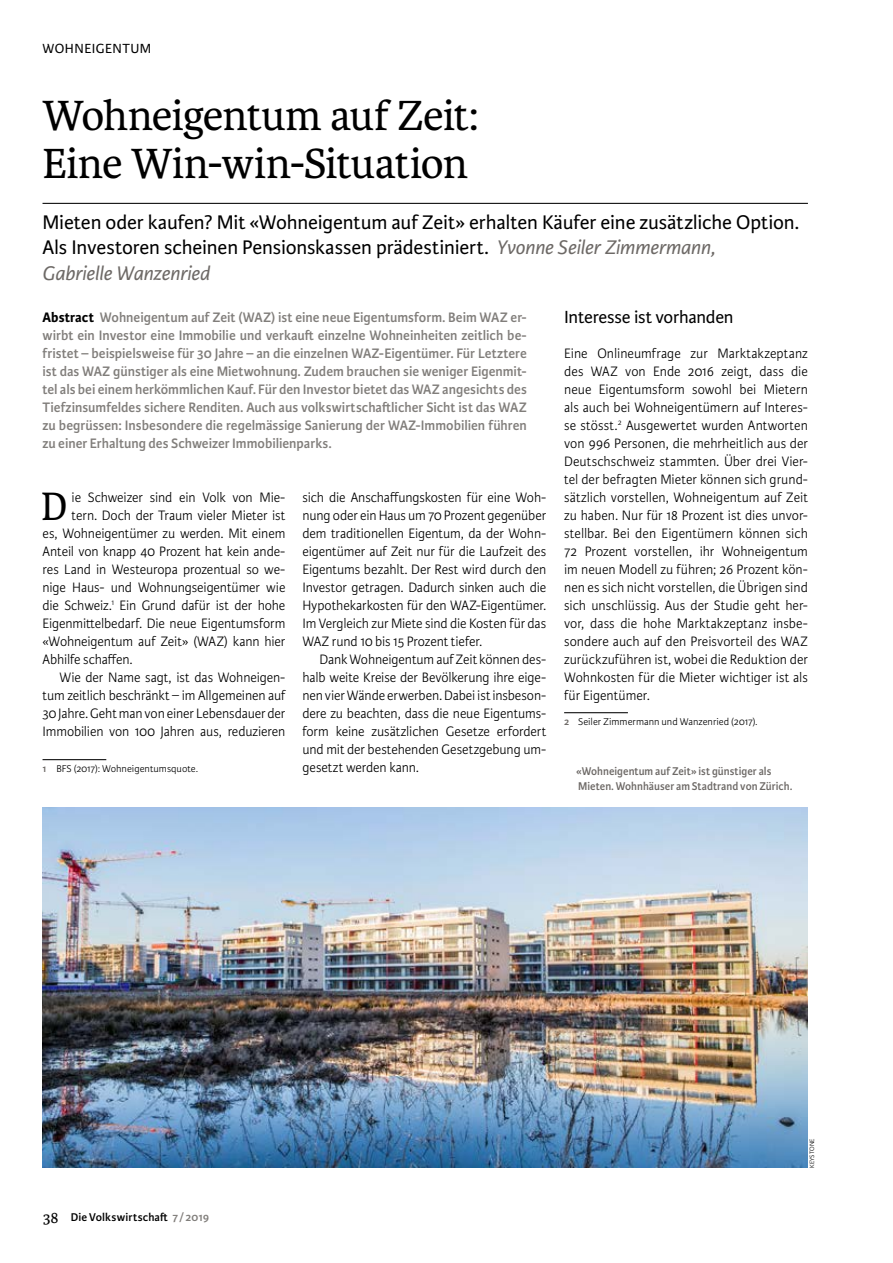
<style>
.page{position:relative;width:893px;height:1263px;background:#fff}
.page>*{position:absolute;margin:0;border:0;box-sizing:border-box;transform-origin:0 0}
.t1{font:45px/48px "Karmina";letter-spacing:-.015em;color:#000}
.t2{font:42.3px "Karmina";color:#000;scale:.96 1}
.t3{font:21px/25.5px "Karmina Sans";letter-spacing:-.005em;color:#000}
.t4{font:18.75px "Karmina Sans";letter-spacing:-.015em;color:#000}
.t5{font:600 14.7px/18px "Karmina Sans";color:#817e7b;text-align:justify}
.t6{font:300 14.55px/18px "Karmina Sans";letter-spacing:-.01em;color:#000;text-align:justify;scale:.96 1}
.t7{font:14.1px "Karmina Sans";letter-spacing:.035em;color:#000}
.t8{font:600 12px/15px "Karmina Sans";letter-spacing:.005em;color:#6d6966;scale:.95 1}
.t9{font:600 12px "Karmina Sans";letter-spacing:.01em;color:#000}
.t10{font:300 10.5px "Karmina Sans";color:#000}
.t11{font:300 6.75px "Karmina Sans";letter-spacing:.01em;color:#000}
.s1{font-style:italic;color:#6d6966}
.s2{font-weight:700;color:#000}
.s3{font-weight:600;color:#6d6966}
.s4{font-family:"Karmina";font-weight:400;font-size:16.5px}
.s5{color:#817e7b}
</style>
<div class="page">
<hr style="left:43px;top:203px;width:765px;height:1px;background:#000">
<hr style="left:43px;top:759px;width:63px;height:1px;background:#000">
<hr style="left:564px;top:712px;width:64px;height:1px;background:#000">
<img style="left:42px;top:808px;width:766px;height:360px">
<p class="t7" style="left:43px;top:41px;width:110px">WOHNEIGENTUM</p>
<h1 class="t1" style="left:43px;top:92px;width:438px">Wohneigentum auf Zeit:<br>Eine Win-win-Situation</h1>
<h3 class="t3" style="left:43px;top:209px;width:758px">Mieten oder kaufen? Mit «Wohneigentum auf Zeit» erhalten Käufer eine zusätzliche Option.<br>Als Investoren scheinen Pensionskassen prädestiniert. <span class="s1">Yvonne Seiler Zimmermann,<br>Gabrielle Wanzenried</span></h3>
<p class="t5" style="left:43px;top:308px;width:486px"><span class="s2">Abstract</span> Wohneigentum auf Zeit (WAZ) ist eine neue Eigentumsform. Beim WAZ er&shy;wirbt ein Investor eine Immobilie und verkauft einzelne Wohneinheiten zeitlich be&shy;fristet – beispielsweise für 30 Jahre – an die einzelnen WAZ-Eigentümer. Für Letztere ist das WAZ günstiger als eine Mietwohnung. Zudem brauchen sie weniger Eigenmit&shy;tel als bei einem herkömmlichen Kauf. Für den Investor bietet das WAZ angesichts des Tiefzinsumfeldes sichere Renditen. Auch aus volkswirtschaftlicher Sicht ist das WAZ zu begrüssen: Insbesondere die regelmässige Sanierung der WAZ-Immobilien führen zu einer Erhaltung des Schweizer Immobilienparks.</p>
<h2 class="t2" style="left:41px;top:483px;width:29px">D</h2>
<p class="t6" style="left:72px;top:489px;width:224px">ie Schweizer sind ein Volk von Mie-</p>
<p class="t6" style="left:72px;top:507px;width:224px">tern. Doch der Traum vieler Mieter ist</p>
<p class="t6" style="left:43px;top:525px;width:255px">es, Wohneigentümer zu werden. Mit einem</p>
<p class="t6" style="left:43px;top:543px;width:255px">Anteil von knapp 40 Prozent hat kein ande-</p>
<p class="t6" style="left:43px;top:561px;width:255px">res Land in Westeuropa prozentual so we-</p>
<p class="t6" style="left:43px;top:579px;width:255px">nige Haus- und Wohnungseigentümer wie</p>
<p class="t6" style="left:43px;top:597px;width:254px">die Schweiz.<sup>1</sup> Ein Grund dafür ist der hohe</p>
<p class="t6" style="left:43px;top:615px;width:255px">Eigenmittelbedarf. Die neue Eigentumsform</p>
<p class="t6" style="left:43px;top:633px;width:255px">«Wohneigentum auf Zeit» (WAZ) kann hier</p>
<p class="t6" style="left:43px;top:651px;width:95px">Abhilfe schaffen.</p>
<p class="t6" style="left:60px;top:669px;width:237px">Wie der Name sagt, ist das Wohneigen-</p>
<p class="t6" style="left:43px;top:687px;width:254px">tum zeitlich beschränkt – im Allgemeinen auf</p>
<p class="t6" style="left:43px;top:705px;width:255px">30 Jahre. Geht man von einer Lebensdauer der</p>
<p class="t6" style="left:43px;top:723px;width:255px">Immobilien von 100 Jahren aus, reduzieren</p>
<p class="t10" style="left:43px;top:763px;width:157px"><span class="s3">1</span> BFS (2017): Wohneigentumsquote.</p>
<p class="t6" style="left:302px;top:489px;width:255px">sich die Anschaffungskosten für eine Woh&shy;nung oder ein Haus um 70 Prozent gegenüber dem traditionellen Eigentum, da der Wohn&shy;eigentümer auf Zeit nur für die Laufzeit des Eigentums bezahlt. Der Rest wird durch den Investor getragen. Dadurch sinken auch die Hypothekarkosten für den WAZ-Eigentümer.<br>Im Vergleich zur Miete sind die Kosten für das WAZ rund 10 bis 15 Prozent tiefer.</p>
<p class="t6" style="left:302px;top:651px;width:255px;text-indent:17px">Dank Wohneigentum auf Zeit können des&shy;halb weite Kreise der Bevölkerung ihre eige&shy;nen vier Wände erwerben. Dabei ist insbeson&shy;dere zu beachten, dass die neue Eigentums&shy;form keine zusätzlichen Gesetze erfordert und mit der bestehenden Gesetzgebung um&shy;gesetzt werden kann.</p>
<p class="t4" style="left:564px;top:307px;width:171px">Interesse ist vorhanden</p>
<p class="t6" style="left:564px;top:345px;width:255px">Eine Onlineumfrage zur Marktakzeptanz des WAZ von Ende 2016 zeigt, dass die neue Eigentumsform sowohl bei Mietern als auch bei Wohneigentümern auf Interes&shy;se stösst.<sup>2</sup> Ausgewertet wurden Antworten von 996 Personen, die mehrheitlich aus der Deutschschweiz stammten. Über drei Vier&shy;tel der befragten Mieter können sich grund&shy;sätzlich vorstellen, Wohneigentum auf Zeit zu haben. Nur für 18 Prozent ist dies unvor&shy;stellbar. Bei den Eigentümern können sich 72 Prozent vorstellen, ihr Wohneigentum im neuen Modell zu führen; 26 Prozent kön&shy;nen es sich nicht vorstellen, die Übrigen sind sich unschlüssig. Aus der Studie geht her&shy;vor, dass die hohe Marktakzeptanz insbe&shy;sondere auch auf den Preisvorteil des WAZ zurückzuführen ist, wobei die Reduktion der Wohnkosten für die Mieter wichtiger ist als für Eigentümer.</p>
<p class="t10" style="left:564px;top:716px;width:195px"><span class="s3">2</span> Seiler Zimmermann und Wanzenried (2017).</p>
<p class="t8" style="left:576px;top:764px;width:229px">«Wohneigentum auf Zeit» ist günstiger als<br>Mieten. Wohnhäuser am Stadtrand von Zürich.</p>
<p class="t9" style="left:43px;top:1210px;width:168px"><span class="s4">38</span> Die Volkswirtschaft <span class="s5">7 /2019</span></p>
<p class="t11" style="left:808px;top:1168px;width:31px;rotate:-90deg">KEYSTONE</p>
</div>
